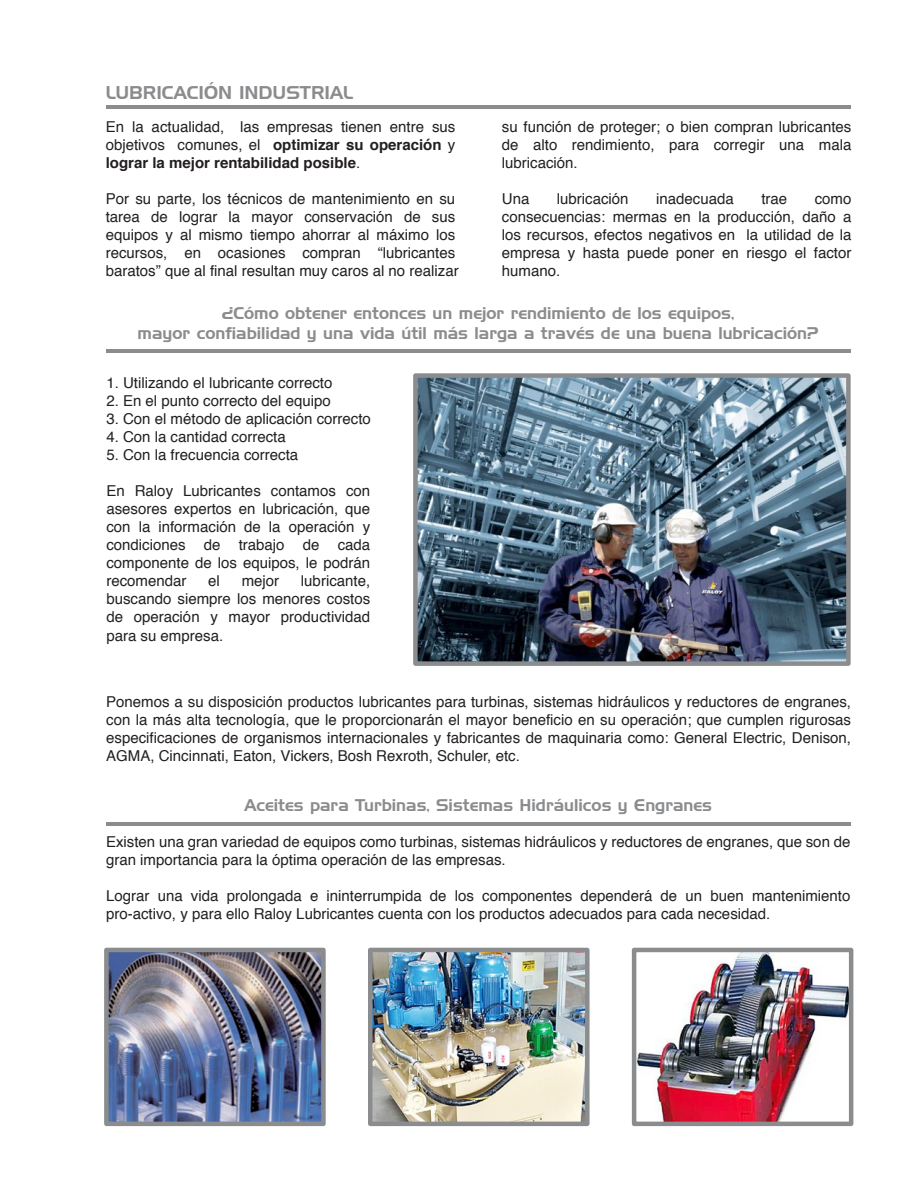
<style>
.page{position:relative;width:915px;height:1191px;background:#fff}
.page>*{position:absolute;margin:0;border:0;box-sizing:border-box;transform-origin:0 0}
.t1{font:18px "Handel Gothic BT";color:#8b8c8e}
.t2{font:16.5px/19.8px "Handel Gothic BT";color:#8b8c8e;text-align:center}
.t3{font:15px/18px "Helvetica";color:#231f20;text-align:justify}
.s1{font-weight:700}
</style>
<div class="page">
<img style="left:109px;top:952px;width:211px;height:169px">
<img style="left:373px;top:952px;width:211px;height:169px">
<img style="left:636px;top:952px;width:212px;height:169px">
<hr style="left:106px;top:105px;width:744px;height:4px;background:#8b8c8e">
<hr style="left:106px;top:349px;width:744px;height:4px;background:#8b8c8e">
<hr style="left:106px;top:822px;width:744px;height:3px;background:#8b8c8e">
<div style="left:104px;top:947px;width:221px;height:179px;border:4px solid #8b8c8e"></div>
<div style="left:368px;top:947px;width:221px;height:179px;border:4px solid #8b8c8e"></div>
<div style="left:631px;top:947px;width:222px;height:179px;border:4px solid #8b8c8e"></div>
<img style="left:418px;top:378px;width:427px;height:283px">
<div style="left:413px;top:373px;width:437px;height:293px;border:4px solid #8b8c8e"></div>
<p class="t1" style="left:106px;top:82px;width:249px">LUBRICACIÓN INDUSTRIAL</p>
<p class="t3" style="left:106px;top:118px;width:351px">En la actualidad, las empresas tienen entre sus objetivos comunes, el <span class="s1">optimizar su operación</span> y <span class="s1">lograr la mejor rentabilidad posible</span>.</p>
<p class="t3" style="left:106px;top:190px;width:354px;text-align:left">Por su parte, los técnicos de mantenimiento en su tarea de lograr la mayor conservación de sus equipos y al mismo tiempo ahorrar al máximo los recursos, en ocasiones compran “lubricantes baratos” que al final resultan muy caros al no realizar</p>
<p class="t3" style="left:501px;top:118px;width:351px">su función de proteger; o bien compran lubricantes de alto rendimiento, para corregir una mala lubricación.</p>
<p class="t3" style="left:501px;top:190px;width:29px">Una</p>
<p class="t3" style="left:556px;top:190px;width:73px">lubricación</p>
<p class="t3" style="left:656px;top:190px;width:79px">inadecuada</p>
<p class="t3" style="left:761px;top:190px;width:27px">trae</p>
<p class="t3" style="left:501px;top:190px;width:351px;text-indent:313px">como consecuencias: mermas en la producción, daño a los recursos, efectos negativos en la utilidad de la empresa y hasta puede poner en riesgo el factor humano.</p>
<p class="t2" style="left:138px;top:303px;width:682px">¿Cómo obtener entonces un mejor rendimiento de los equipos,<br>mayor confiabilidad y una vida útil más larga a través de una buena lubricación?</p>
<p class="t3" style="left:106px;top:374px;width:227px">1. Utilizando el lubricante correcto</p>
<p class="t3" style="left:106px;top:392px;width:226px">2. En el punto correcto del equipo</p>
<p class="t3" style="left:106px;top:410px;width:266px">3. Con el método de aplicación correcto</p>
<p class="t3" style="left:106px;top:428px;width:181px">4. Con la cantidad correcta</p>
<p class="t3" style="left:106px;top:446px;width:193px">5. Con la frecuencia correcta</p>
<p class="t3" style="left:106px;top:482px;width:265px">En Raloy Lubricantes contamos con asesores expertos en lubricación, que con la información de la operación y condiciones de trabajo de cada componente de los equipos, le podrán recomendar</p>
<p class="t3" style="left:106px;top:572px;width:265px;text-indent:194px">lubricante, buscando siempre los menores costos de operación y mayor productividad para su empresa.</p>
<p class="t3" style="left:208px;top:572px;width:13px">el</p>
<p class="t3" style="left:241px;top:572px;width:39px">mejor</p>
<p class="t3" style="left:106px;top:693px;width:746px">Ponemos a su disposición productos lubricantes para turbinas, sistemas hidráulicos y reductores de engranes, con la más alta tecnología, que le proporcionarán el mayor beneficio en su operación; que cumplen rigurosas especificaciones de organismos internacionales y fabricantes de maquinaria como: General Electric, Denison, AGMA, Cincinnati, Eaton, Vickers, Bosh Rexroth, Schuler, etc.</p>
<p class="t2" style="left:244px;top:795px;width:469px">Aceites para Turbinas, Sistemas Hidráulicos y Engranes</p>
<p class="t3" style="left:106px;top:833px;width:745px">Existen una gran variedad de equipos como turbinas, sistemas hidráulicos y reductores de engranes, que son de gran importancia para la óptima operación de las empresas.</p>
<p class="t3" style="left:106px;top:887px;width:745px">Lograr una vida prolongada e ininterrumpida de los componentes dependerá de un buen mantenimiento pro-activo, y para ello Raloy Lubricantes cuenta con los productos adecuados para cada necesidad.</p>
</div>
